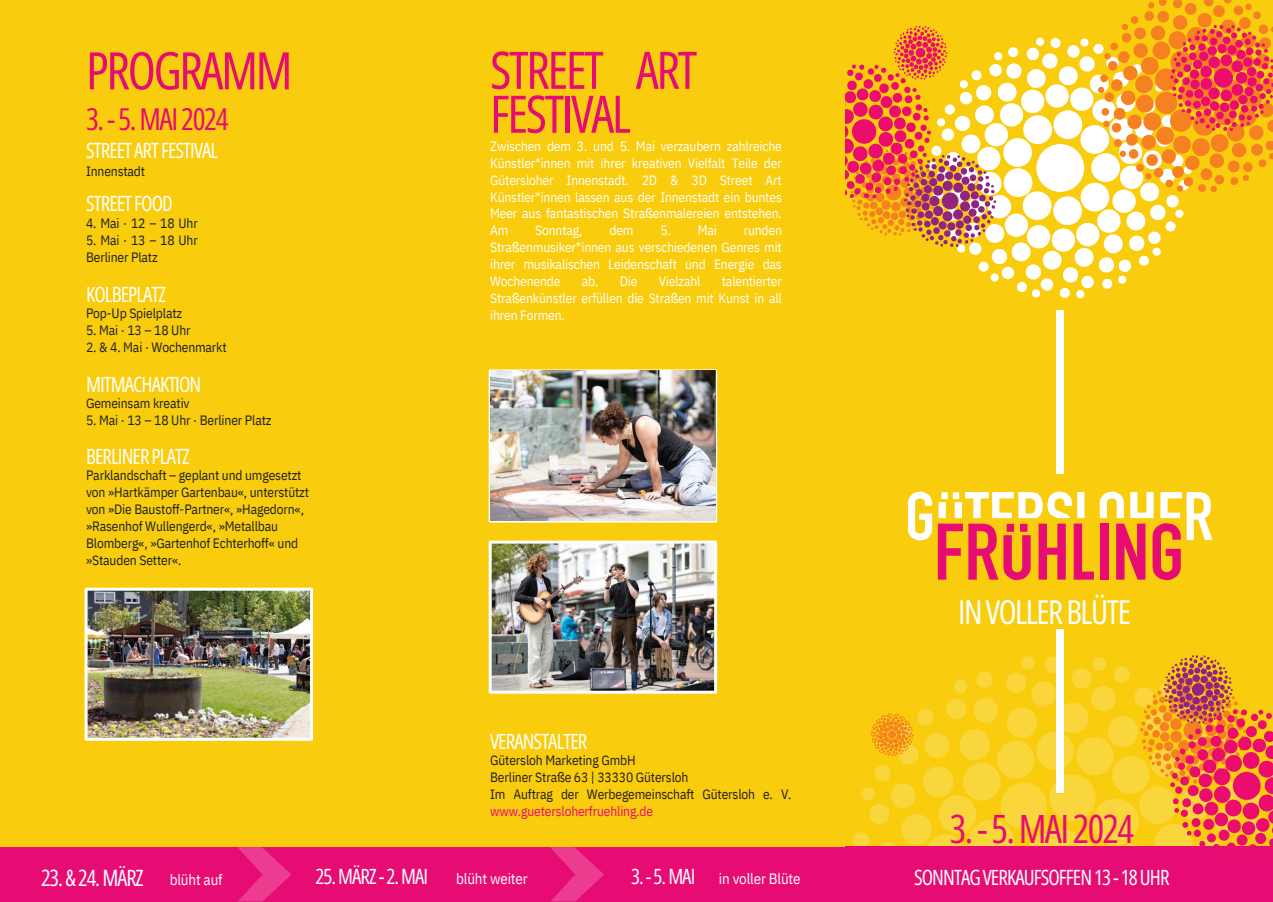
<style>
.page{position:relative;width:1273px;height:902px;background:#fff}
.page>*{position:absolute;margin:0;border:0;box-sizing:border-box;transform-origin:0 0}
.t1{font:51.75px/43.8px "Open Sans Condensed";letter-spacing:-.045em;color:#e70c74}
.t2{font:39px "Open Sans Condensed";letter-spacing:-.045em;color:#e70c74}
.t3{font:32.85px "Open Sans Condensed";letter-spacing:-.045em;color:#fff}
.t4{font:30.15px "Open Sans Condensed";letter-spacing:-.045em;color:#e70c74}
.t5{font:22.5px "Open Sans Condensed";letter-spacing:-.045em;color:#fff}
.t6{font:21px "Open Sans Condensed";letter-spacing:-.045em;color:#fff}
.t7{font:15px "IBM Plex Sans Cond";letter-spacing:-.01em;color:#fff}
.t8{font:13.5px/16.8px "IBM Plex Sans Cond";letter-spacing:-.01em;color:#fff;text-align:justify}
.t9{font:13.5px/16.8px "IBM Plex Sans Cond";letter-spacing:-.01em;color:#1d2123}
.t10{font:13.5px/16.8px "IBM Plex Sans Cond";letter-spacing:-.01em;color:#231f20}
.s1{color:#ed0874}
</style>
<div class="page">
<div style="left:0;top:0;width:425px;height:901px;background:#f9cc0d"></div>
<div style="left:425px;top:0;width:421px;height:901px;background:#f9cc0d"></div>
<div style="left:488px;top:369px;width:229px;height:153px;border:3px solid #fff"></div>
<img style="left:490px;top:371px;width:225px;height:149px">
<img style="left:492px;top:544px;width:221px;height:145px">
<div style="left:488px;top:540px;width:229px;height:153px;border:3px solid #fff"></div>
<img style="left:89px;top:591px;width:220px;height:145px">
<div style="left:85px;top:587px;width:228px;height:153px;border:3px solid #fff"></div>
<div style="left:0;top:846px;width:846px;height:55px;background:#e70c74"></div>
<svg style="left:237px;top:846px;width:54px;height:55px"></svg>
<svg style="left:550px;top:846px;width:54px;height:55px"></svg>
<div style="left:845px;top:0;width:427px;height:901px;background:#f9cc0d"></div>
<svg style="left:853px;top:655px;width:287px;height:191px"></svg>
<svg style="left:907px;top:491px;width:305px;height:90px"></svg>
<div style="left:1056px;top:310px;width:7px;height:163px;background:#fff"></div>
<div style="left:1056px;top:628px;width:7px;height:164px;background:#fff"></div>
<svg style="left:957px;top:37px;width:227px;height:261px"></svg>
<div style="left:845px;top:846px;width:427px;height:55px;background:#e70c74"></div>
<svg style="left:1097px;top:0;width:175px;height:192px"></svg>
<svg style="left:846px;top:26px;width:150px;height:221px"></svg>
<svg style="left:1140px;top:655px;width:132px;height:191px"></svg>
<svg style="left:871px;top:713px;width:42px;height:42px"></svg>
<hr style="left:845px;top:0;width:1px;height:711px;background:#bccf31">
<h6 class="t1" style="left:86px;top:47px;width:208px">PROGRAMM</h6>
<h6 class="t4" style="left:86px;top:98px;width:144px">3.-5.MAI2024</h6>
<h5 class="t6" style="left:86px;top:136px;width:134px">STREETARTFESTIVAL</h5>
<h5 class="t9" style="left:86px;top:163px;width:61px">Innenstadt</h5>
<h5 class="t6" style="left:86px;top:189px;width:88px">STREETFOOD</h5>
<p class="t9" style="left:86px;top:214px;width:113px">4. Mai · 12 – 18 Uhr</p>
<p class="t9" style="left:86px;top:231px;width:113px">5. Mai · 13 – 18 Uhr</p>
<p class="t9" style="left:86px;top:248px;width:73px">Berliner Platz</p>
<h4 class="t6" style="left:86px;top:279px;width:81px">KOLBEPLATZ</h4>
<p class="t9" style="left:86px;top:304px;width:98px">Pop-Up Spielplatz</p>
<p class="t9" style="left:86px;top:321px;width:106px">5. Mai · 13 – 18 Uhr</p>
<h4 class="t9" style="left:86px;top:338px;width:142px">2. &amp; 4. Mai · Wochenmarkt</h4>
<h1 class="t6" style="left:86px;top:369px;width:117px">MITMACHAKTION</h1>
<p class="t9" style="left:86px;top:394px;width:105px">Gemeinsam kreativ</p>
<h4 class="t9" style="left:86px;top:411px;width:187px">5. Mai · 13 – 18 Uhr · Berliner Platz</h4>
<h1 class="t6" style="left:86px;top:441px;width:105px">BERLINERPLATZ</h1>
<p class="t9" style="left:86px;top:466px;width:224px">Parklandschaft – geplant und umgesetzt von »Hartkämper Gartenbau«, unterstützt von »Die Baustoff-Partner«, »Hagedorn«, »Rasenhof Wullengerd«, »Metallbau</p>
<p class="t9" style="left:86px;top:534px;width:214px">Blomberg«, »Gartenhof Echterhoff« und »Stauden Setter«.</p>
<h6 class="t1" style="left:490px;top:47px;width:208px">STREET ART<br>FESTIVAL</h6>
<p class="t8" style="left:490px;top:137px;width:293px">Zwischen dem 3. und 5. Mai verzaubern zahlreiche Künstler*innen mit ihrer kreativen Vielfalt Teile der Gütersloher Innenstadt. 2D &amp; 3D Street Art Künstler*innen lassen aus der Innenstadt ein buntes Meer aus fantastischen Straßenmalereien entstehen.<br>Am</p>
<p class="t8" style="left:490px;top:222px;width:293px;text-indent:253px">runden Straßenmusiker*innen aus verschiedenen Genres mit ihrer musikalischen Leidenschaft und Energie das Wochenende</p>
<p class="t8" style="left:535px;top:222px;width:49px">Sonntag,</p>
<p class="t8" style="left:609px;top:222px;width:26px">dem</p>
<p class="t8" style="left:660px;top:222px;width:58px">5. Mai</p>
<p class="t8" style="left:490px;top:272px;width:293px;text-indent:232px">talentierter Straßenkünstler erfüllen die Straßen mit Kunst in all ihren Formen.</p>
<p class="t8" style="left:582px;top:272px;width:57px">ab. Die</p>
<p class="t8" style="left:658px;top:272px;width:43px">Vielzahl</p>
<p class="t6" style="left:490px;top:725px;width:99px">VERANSTALTER</p>
<h3 class="t3" style="left:958px;top:589px;width:174px">INVOLLERBLÜTE</h3>
<h3 class="t3" style="left:997px;top:589px;width:114px">B ÜHTAUF</h3>
<h4 class="t10" style="left:490px;top:751px;width:147px">Gütersloh Marketing GmbH</h4>
<p class="t10" style="left:490px;top:768px;width:200px">Berliner Straße 63 | 33330 Gütersloh</p>
<p class="t10" style="left:490px;top:784px;width:90px">Im Auftrag der</p>
<h4 class="t10" style="left:490px;top:784px;width:303px;text-indent:97px">Werbegemeinschaft Gütersloh e. V. <span class="s1">www.guetersloherfruehling.de</span></h4>
<h2 class="t2" style="left:923px;top:800px;width:244px">23.&amp;24.MÄRZ 024</h2>
<h2 class="t2" style="left:949px;top:800px;width:186px">3.-5.MAI2024</h2>
<h3 class="t6" style="left:914px;top:862px;width:257px">SONNTAGVERKAUFSOFFEN13-18UHR</h3>
<p class="t6" style="left:315px;top:861px;width:114px">25.MÄRZ-2.MAI</p>
<h4 class="t5" style="left:41px;top:861px;width:104px">23.&amp;24.MÄRZ</h4>
<h6 class="t7" style="left:170px;top:869px;width:54px">blüht auf</h6>
<p class="t7" style="left:456px;top:868px;width:73px">blüht weiter</p>
<p class="t7" style="left:719px;top:868px;width:83px">in voller Blüte</p>
<h4 class="t6" style="left:631px;top:861px;width:66px">3.-5.MAI</h4>
<h3 class="t6" style="left:918px;top:862px;width:257px">SONNTAGVERKAUFSOFFEN13-18UHR</h3>
</div>
